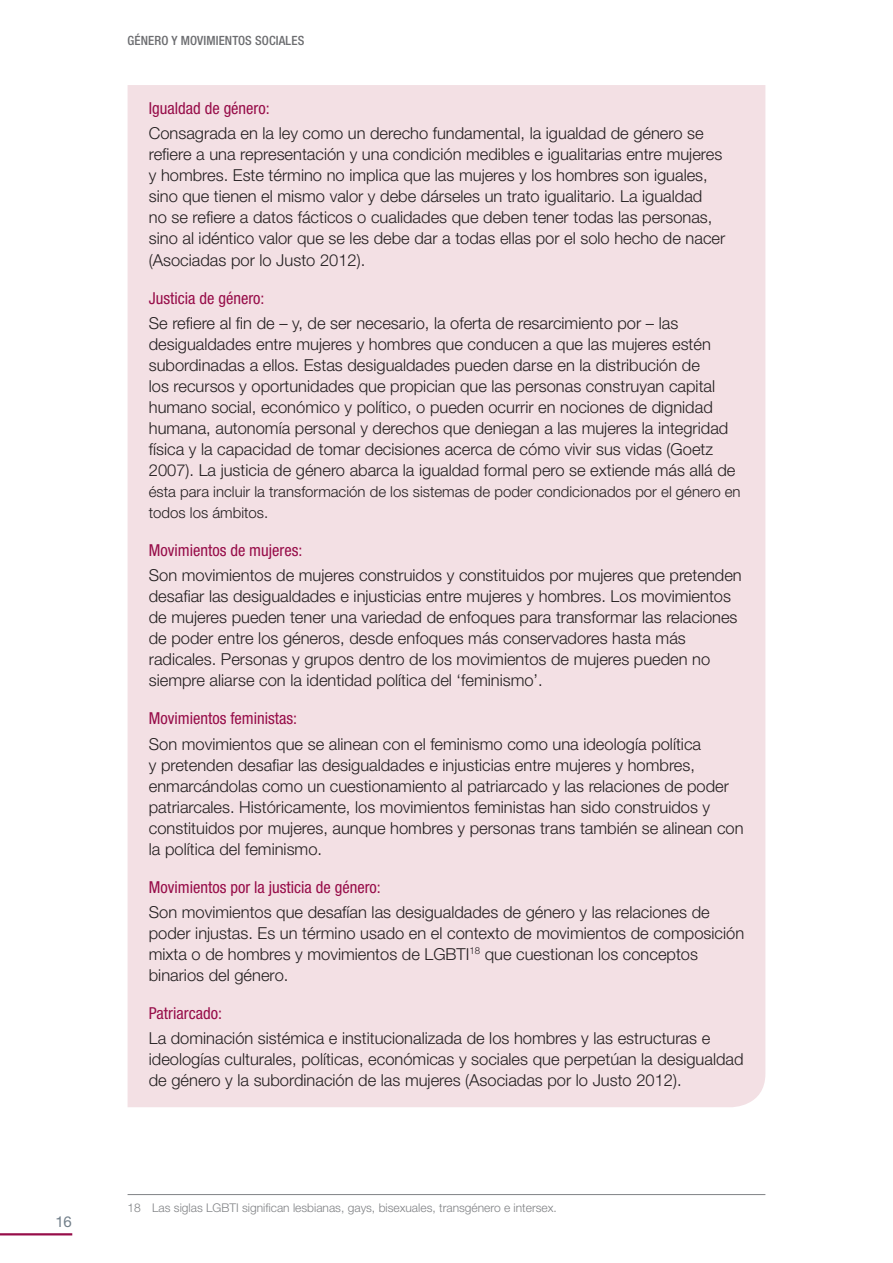
<style>
.page{position:relative;width:893px;height:1263px;background:#fff}
.page>*{position:absolute;margin:0;border:0;box-sizing:border-box;transform-origin:0 0}
.In_box_body_copy{font:300 16.5px/21px "Helvetica Neue LT Std";color:#231f20}
.In_box_sub_heading{font:condensed 16.5px "Helvetica Neue LT Std";color:#970d49}
.In_box_body_copy-2{font:300 15px/21px "Helvetica Neue LT Std";color:#231f20}
.t1{font:15px "Helvetica Neue LT Std";color:#727f8a}
.t2{font:500 condensed 12.75px "Helvetica Neue LT Std";letter-spacing:.01em;color:#6c6d70}
.Footnote{font:300 12px "Helvetica Neue LT Std";color:#808285}
</style>
<div class="page">
<hr style="left:0;top:1233px;width:72px;height:2px;background:#970d49">
<div style="left:128px;top:85px;width:637px;height:1022px;background:#f3e0e4"></div>
<hr style="left:128px;top:1194px;width:637px;height:1px;background:#808285">
<p class="t1" style="left:56px;top:1212px;width:18px">16</p>
<p class="t2" style="left:128px;top:33px;width:178px">GÉNERO Y MOVIMIENTOS SOCIALES</p>
<p class="In_box_sub_heading" style="left:149px;top:98px;width:122px">Igualdad de género:</p>
<p class="In_box_body_copy" style="left:149px;top:122px;width:578px">Consagrada en la ley como un derecho fundamental, la igualdad de género se refiere a una representación y una condición medibles e igualitarias entre mujeres y hombres. Este término no implica que las mujeres y los hombres son iguales, sino que tienen el mismo valor y debe dárseles un trato igualitario. La igualdad<br>no se refiere a datos fácticos o cualidades que deben tener todas las personas, sino al idéntico valor que se les debe dar a todas ellas por el solo hecho de nacer (Asociadas por lo Justo 2012).</p>
<p class="In_box_sub_heading" style="left:149px;top:288px;width:117px">Justicia de género:</p>
<p class="In_box_body_copy" style="left:149px;top:312px;width:588px">Se refiere al fin de – y, de ser necesario, la oferta de resarcimiento por – las desigualdades entre mujeres y hombres que conducen a que las mujeres estén subordinadas a ellos. Estas desigualdades pueden darse en la distribución de<br>los recursos y oportunidades que propician que las personas construyan capital humano social, económico y político, o pueden ocurrir en nociones de dignidad humana, autonomía personal y derechos que deniegan a las mujeres la integridad física y la capacidad de tomar decisiones acerca de cómo vivir sus vidas (Goetz 2007). La justicia de género abarca la igualdad formal pero se extiende más allá de</p>
<p class="In_box_body_copy-2" style="left:149px;top:481px;width:593px">ésta para incluir la transformación de los sistemas de poder condicionados por el género en todos los ámbitos.</p>
<p class="In_box_sub_heading" style="left:149px;top:541px;width:155px">Movimientos de mujeres:</p>
<p class="In_box_body_copy" style="left:149px;top:564px;width:594px">Son movimientos de mujeres construidos y constituidos por mujeres que pretenden desafiar las desigualdades e injusticias entre mujeres y hombres. Los movimientos de mujeres pueden tener una variedad de enfoques para transformar las relaciones de poder entre los géneros, desde enfoques más conservadores hasta más radicales. Personas y grupos dentro de los movimientos de mujeres pueden no siempre aliarse con la identidad política del ‘feminismo’.</p>
<p class="In_box_sub_heading" style="left:149px;top:709px;width:150px">Movimientos feministas:</p>
<p class="In_box_body_copy" style="left:149px;top:733px;width:596px">Son movimientos que se alinean con el feminismo como una ideología política<br>y pretenden desafiar las desigualdades e injusticias entre mujeres y hombres, enmarcándolas como un cuestionamiento al patriarcado y las relaciones de poder patriarcales. Históricamente, los movimientos feministas han sido construidos y constituidos por mujeres, aunque hombres y personas trans también se alinean con la política del feminismo.</p>
<p class="In_box_sub_heading" style="left:149px;top:877px;width:234px">Movimientos por la justicia de género:</p>
<p class="In_box_body_copy" style="left:149px;top:901px;width:597px">Son movimientos que desafían las desigualdades de género y las relaciones de poder injustas. Es un término usado en el contexto de movimientos de composición mixta o de hombres y movimientos de LGBTI<sup>18</sup> que cuestionan los conceptos binarios del género.</p>
<p class="In_box_sub_heading" style="left:149px;top:1003px;width:75px">Patriarcado:</p>
<p class="In_box_body_copy" style="left:149px;top:1027px;width:596px">La dominación sistémica e institucionalizada de los hombres y las estructuras e ideologías culturales, políticas, económicas y sociales que perpetúan la desigualdad de género y la subordinación de las mujeres (Asociadas por lo Justo 2012).</p>
<p class="Footnote" style="left:128px;top:1200px;width:431px">18 Las siglas LGBTI significan lesbianas, gays, bisexuales, transgénero e intersex.</p>
</div>
